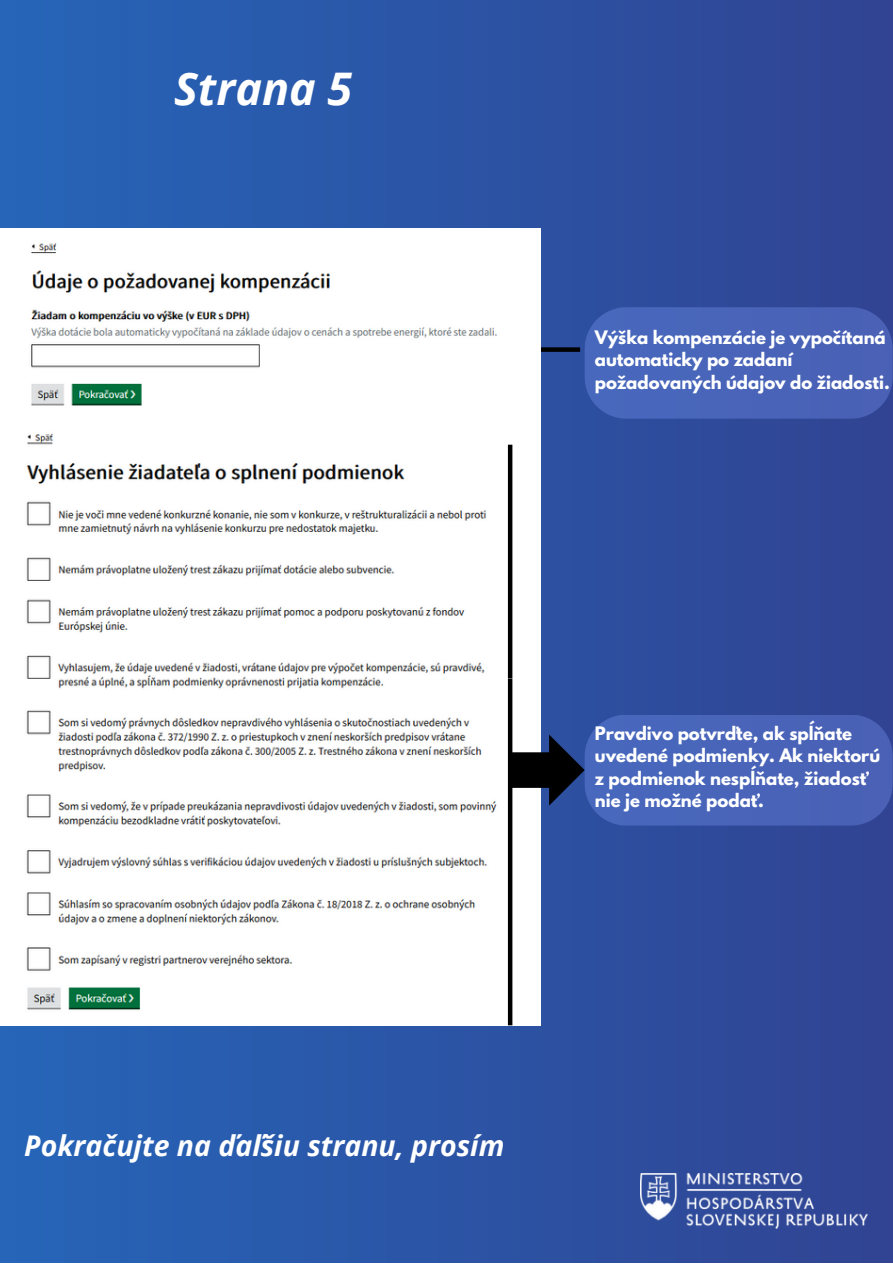
<style>
.page{position:relative;width:893px;height:1264px;background:#fff}
.page>*{position:absolute;margin:0;border:0;box-sizing:border-box;transform-origin:0 0}
.t1{font:italic 700 45px "Open Sans";color:#fff}
.t2{font:italic 700 28.5px "Open Sans";color:#fff}
.t3{font:700 16.5px/22.5px "League Spartan";color:#fff}
</style>
<div class="page">
<div style="left:0;top:0;width:892px;height:1262px;background:linear-gradient(to right,#2665b8,#314392)"></div>
<img style="left:640px;top:1173px;width:227px;height:55px">
<div style="left:276px;top:347px;width:304px;height:5px;background:#000"></div>
<div style="left:584px;top:307px;width:308px;height:111px;background:#4964b8"></div>
<img style="left:0;top:228px;width:541px;height:797px">
<hr style="left:508px;top:679px;width:4px;height:346px;background:#000">
<hr style="left:508px;top:444px;width:4px;height:234px;background:#000">
<svg style="left:512px;top:714px;width:380px;height:111px"></svg>
<p class="t1" style="left:174px;top:57px;width:180px">Strana 5</p>
<p class="t3" style="left:595px;top:328px;width:296px">Výška kompenzácie je vypočítaná automaticky po zadaní požadovaných údajov do žiadosti.</p>
<p class="t3" style="left:595px;top:724px;width:287px">Pravdivo potvrďte, ak spĺňate uvedené podmienky. Ak niektorú z podmienok nespĺňate, žiadosť nie je možné podať.</p>
<p class="t2" style="left:24px;top:1125px;width:481px">Pokračujte na ďaľšiu stranu, prosím</p>
</div>
